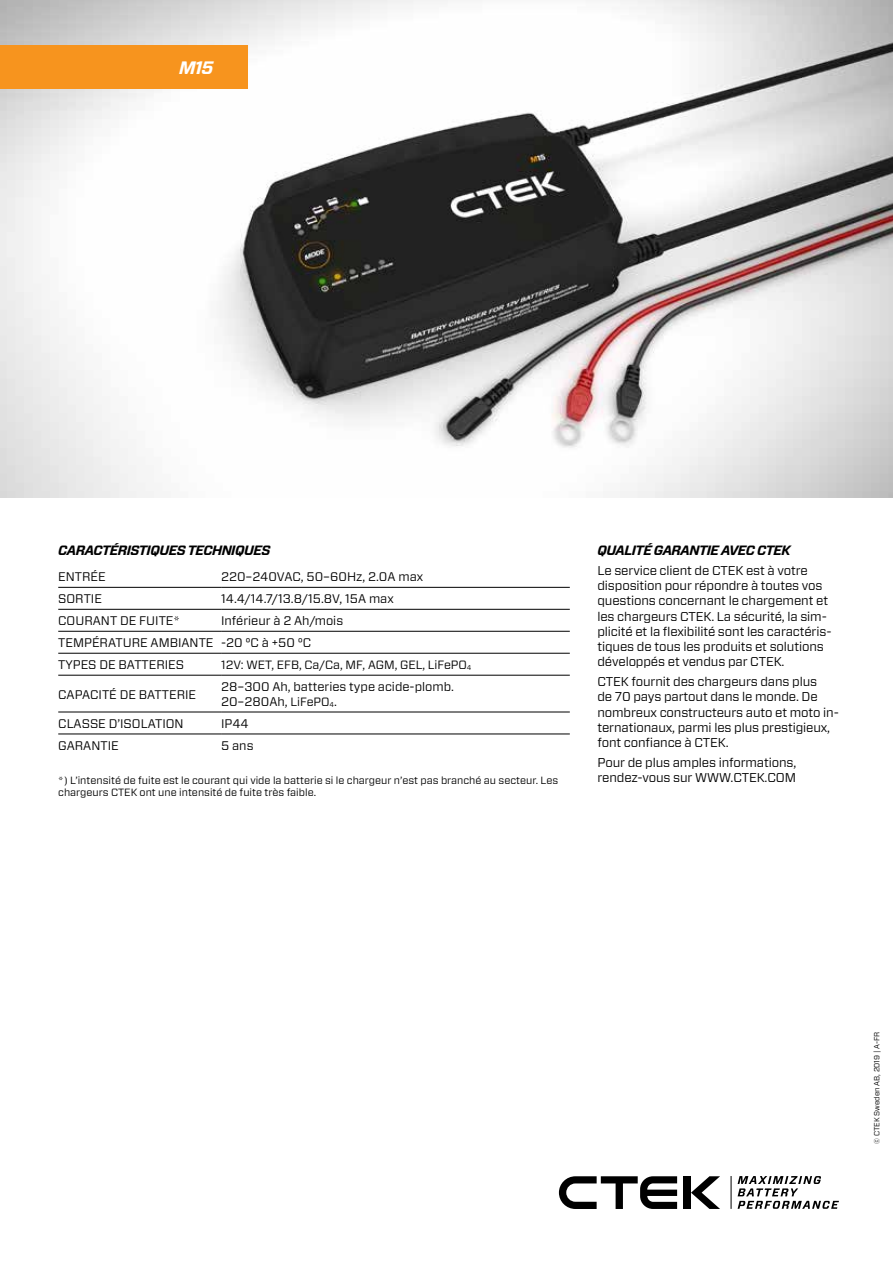
<style>
.page{position:relative;width:893px;height:1263px;background:#fff}
.page>*{position:absolute;margin:0;border:0;box-sizing:border-box;transform-origin:0 0}
.t1{font:italic 700 18px "Forza";color:#fff}
.t2{font:italic 700 13.5px "Forza";letter-spacing:-.04em;color:#000}
.t3{font:12.75px/15.3px "Forza";letter-spacing:-.01em;color:#000}
.t4{font:12.45px/21.9px "Forza";color:#000}
.t5{font:12px "Forza";color:#000}
.t6{font:10.5px/12.6px "Forza";color:#000}
.t7{font:7.5px "Forza";color:#000}
.s1{font-size:12px}
.s2{font-size:7.05px}
</style>
<div class="page">
<img style="left:0;top:0;width:893px;height:497px">
<div style="left:684px;top:1176px;width:7px;height:33px;background:#000"></div>
<svg style="left:691px;top:1176px;width:29px;height:33px"></svg>
<svg style="left:559px;top:1176px;width:118px;height:33px"></svg>
<svg style="left:738px;top:1176px;width:101px;height:33px"></svg>
<hr style="left:731px;top:1176px;width:1px;height:33px;background:#000">
<div style="left:0;top:45px;width:248px;height:44px;background:#f7941e"></div>
<hr style="left:58px;top:587px;width:163px;height:1px;background:#000">
<hr style="left:221px;top:587px;width:349px;height:1px;background:#000">
<hr style="left:58px;top:609px;width:163px;height:1px;background:#000">
<hr style="left:221px;top:609px;width:349px;height:1px;background:#000">
<hr style="left:58px;top:631px;width:163px;height:1px;background:#000">
<hr style="left:221px;top:631px;width:349px;height:1px;background:#000">
<hr style="left:58px;top:653px;width:163px;height:1px;background:#000">
<hr style="left:221px;top:653px;width:349px;height:1px;background:#000">
<hr style="left:58px;top:675px;width:163px;height:1px;background:#000">
<hr style="left:221px;top:675px;width:349px;height:1px;background:#000">
<hr style="left:58px;top:712px;width:163px;height:1px;background:#000">
<hr style="left:221px;top:712px;width:349px;height:1px;background:#000">
<hr style="left:58px;top:733px;width:163px;height:1px;background:#000">
<hr style="left:221px;top:733px;width:349px;height:1px;background:#000">
<h1 class="t1" style="left:179px;top:56px;width:36px">M15</h1>
<p class="t2" style="left:58px;top:541px;width:214px">CARACTÉRISTIQUES TECHNIQUES</p>
<p class="t4" style="left:58px;top:566px;width:49px">ENTRÉE</p>
<p class="t4" style="left:221px;top:566px;width:204px">220–240VAC, 50–60Hz, 2.0A max</p>
<p class="t4" style="left:58px;top:588px;width:45px">SORTIE</p>
<p class="t4" style="left:221px;top:588px;width:174px">14.4/14.7/13.8/15.8V, 15A max</p>
<p class="t4" style="left:58px;top:610px;width:123px">COURANT DE FUITE*</p>
<p class="t4" style="left:58px;top:610px;width:286px;text-indent:163px">Inférieur à 2 Ah/mois<br>TEMPÉRATURE AMBIANTE -20 °C à +50 °C<br>TYPES DE BATTERIES</p>
<p class="t5" style="left:221px;top:657px;width:252px">12V: WET, EFB, Ca/Ca, MF, AGM, GEL, LiFePO<sub>4</sub></p>
<p class="t4" style="left:58px;top:683px;width:139px">CAPACITÉ DE BATTERIE</p>
<p class="t4" style="left:221px;top:679px;width:234px;line-height:14.9px">28–300 Ah, batteries type acide-plomb.<br>20–280Ah, <span class="s1">LiFePO</span><span class="s2">4</span>.</p>
<p class="t4" style="left:58px;top:712px;width:127px">CLASSE D’ISOLATION</p>
<p class="t4" style="left:221px;top:712px;width:29px">IP44</p>
<p class="t4" style="left:58px;top:734px;width:62px">GARANTIE</p>
<p class="t4" style="left:221px;top:734px;width:34px">5 ans</p>
<p class="t6" style="left:58px;top:774px;width:502px">*) L’intensité de fuite est le courant qui vide la batterie si le chargeur n’est pas branché au secteur. Les chargeurs CTEK ont une intensité de fuite très faible.</p>
<p class="t2" style="left:597px;top:541px;width:195px">QUALITÉ GARANTIE AVEC CTEK</p>
<p class="t3" style="left:597px;top:562px;width:236px">Le service client de CTEK est à votre disposition pour répondre à toutes vos questions concernant le chargement et les chargeurs CTEK. La sécurité, la sim&shy;plicité et la flexibilité sont les caractéris&shy;tiques de tous les produits et solutions développés et vendus par CTEK.</p>
<p class="t3" style="left:597px;top:674px;width:243px">CTEK fournit des chargeurs dans plus<br>de 70 pays partout dans le monde. De nombreux constructeurs auto et moto in&shy;ternationaux, parmi les plus prestigieux, font confiance à CTEK.</p>
<p class="t3" style="left:597px;top:754px;width:200px">Pour de plus amples informations, rendez-vous sur WWW.CTEK.COM</p>
<p class="t7" style="left:872px;top:1144px;width:113px;rotate:-90deg">© CTEK Sweden AB, 2019 | A-FR</p>
</div>
